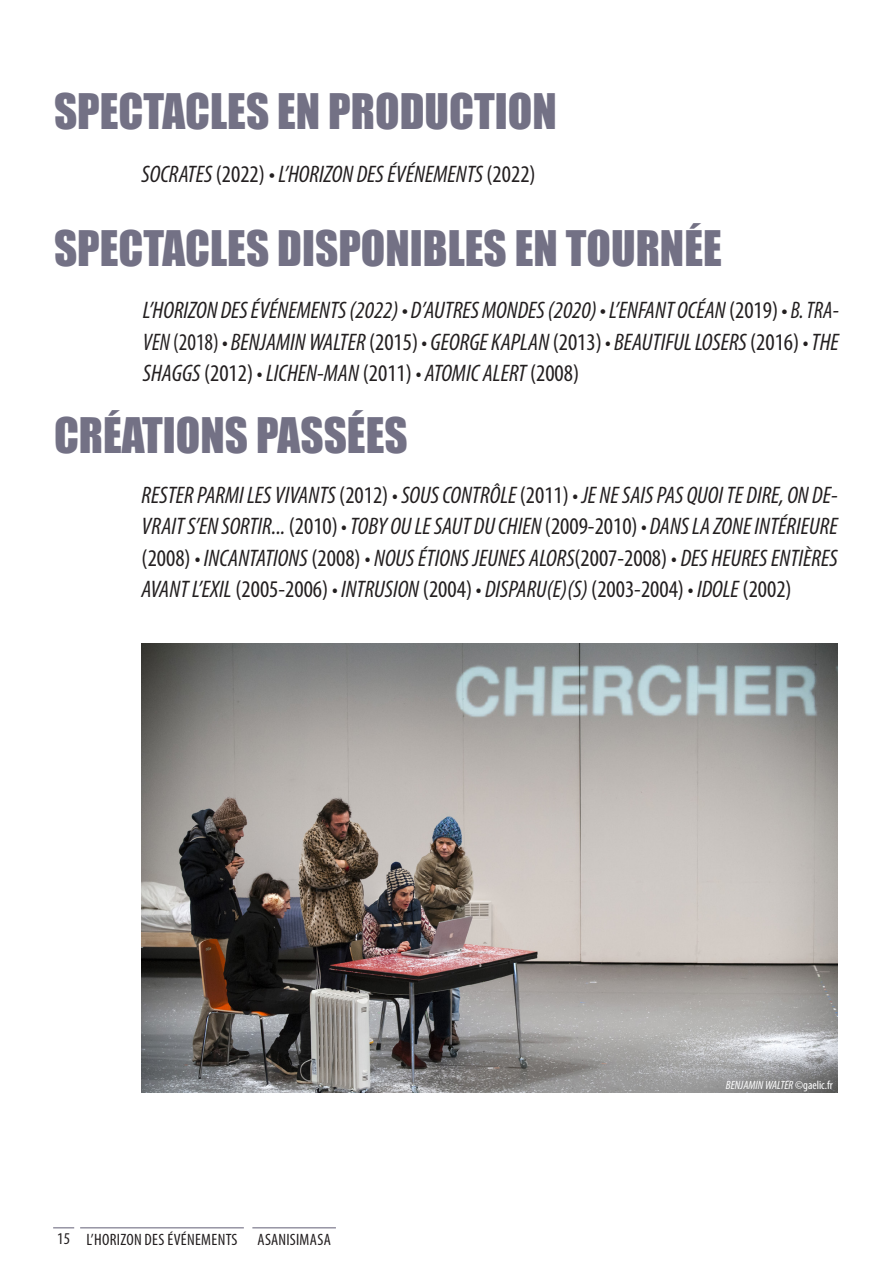
<style>
.page{position:relative;width:893px;height:1263px;background:#fff}
.page>*{position:absolute;margin:0;border:0;box-sizing:border-box;transform-origin:0 0}
.t1{font:45px "Impact";color:#737185}
.Texte{font:italic condensed 24px/31.5px "Myriad Pro";color:#231f20;text-align:justify}
.t2{font:condensed 16.5px "Myriad Pro";letter-spacing:.02em;color:#231f20}
.t3{font:italic condensed 12px "Myriad Pro";color:#fff}
.s1{font-style:normal}
</style>
<div class="page">
<svg style="left:53px;top:1227px;width:21px;height:1px"></svg>
<hr style="left:80px;top:1227px;width:164px;height:1px;background:#737185">
<hr style="left:252px;top:1227px;width:84px;height:1px;background:#737185">
<img style="left:142px;top:643px;width:696px;height:449px">
<p class="t1" style="left:54px;top:77px;width:504px">SPECTACLES EN PRODUCTION</p>
<p class="Texte" style="left:142px;top:158px;width:396px">SOCRATES <span class="s1">(2022)</span> • L’HORIZON DES ÉVÉNEMENTS <span class="s1">(2022)</span></p>
<p class="t1" style="left:54px;top:214px;width:669px">SPECTACLES DISPONIBLES EN TOURNÉE</p>
<p class="Texte" style="left:143px;top:294px;width:698px">L’HORIZON DES ÉVÉNEMENTS (2022) • D’AUTRES MONDES (2020) • L’ENFANT OCÉAN <span class="s1">(2019) •</span> B. TRA-VEN <span class="s1">(2018) •</span> BENJAMIN WALTER <span class="s1">(2015) •</span> GEORGE KAPLAN <span class="s1">(2013) •</span> BEAUTIFUL LOSERS <span class="s1">(2016) •</span> THE SHAGGS <span class="s1">(2012) •</span> LICHEN-MAN <span class="s1">(2011) •</span> ATOMIC ALERT <span class="s1">(2008)</span></p>
<p class="t1" style="left:54px;top:401px;width:355px">CRÉATIONS PASSÉES</p>
<p class="Texte" style="left:142px;top:479px;width:698px">RESTER PARMI LES VIVANTS <span class="s1">(2012) •</span> SOUS CONTRÔLE <span class="s1">(2011) •</span> JE NE SAIS PAS QUOI TE DIRE, ON DE-VRAIT S’EN SORTIR... <span class="s1">(2010) •</span> TOBY OU LE SAUT DU CHIEN <span class="s1">(2009-2010) •</span> DANS LA ZONE INTÉRIEURE <span class="s1">(2008) •</span> INCANTATIONS <span class="s1">(2008) •</span> NOUS ÉTIONS JEUNES ALORS<span class="s1">(2007-2008) •</span> DES HEURES ENTIÈRES AVANT L’EXIL <span class="s1">(2005-2006) •</span> INTRUSION <span class="s1">(2004) •</span> DISPARU(E)(S) <span class="s1">(2003-2004) •</span> IDOLE <span class="s1">(2002)</span></p>
<p class="t2" style="left:57px;top:1230px;width:275px">15 L’HORIZON DES ÉVÉNEMENTS ASANISIMASA</p>
<p class="t3" style="left:726px;top:1077px;width:109px">BENJAMIN WALTER <span class="s1">©gaelic.fr</span></p>
</div>
